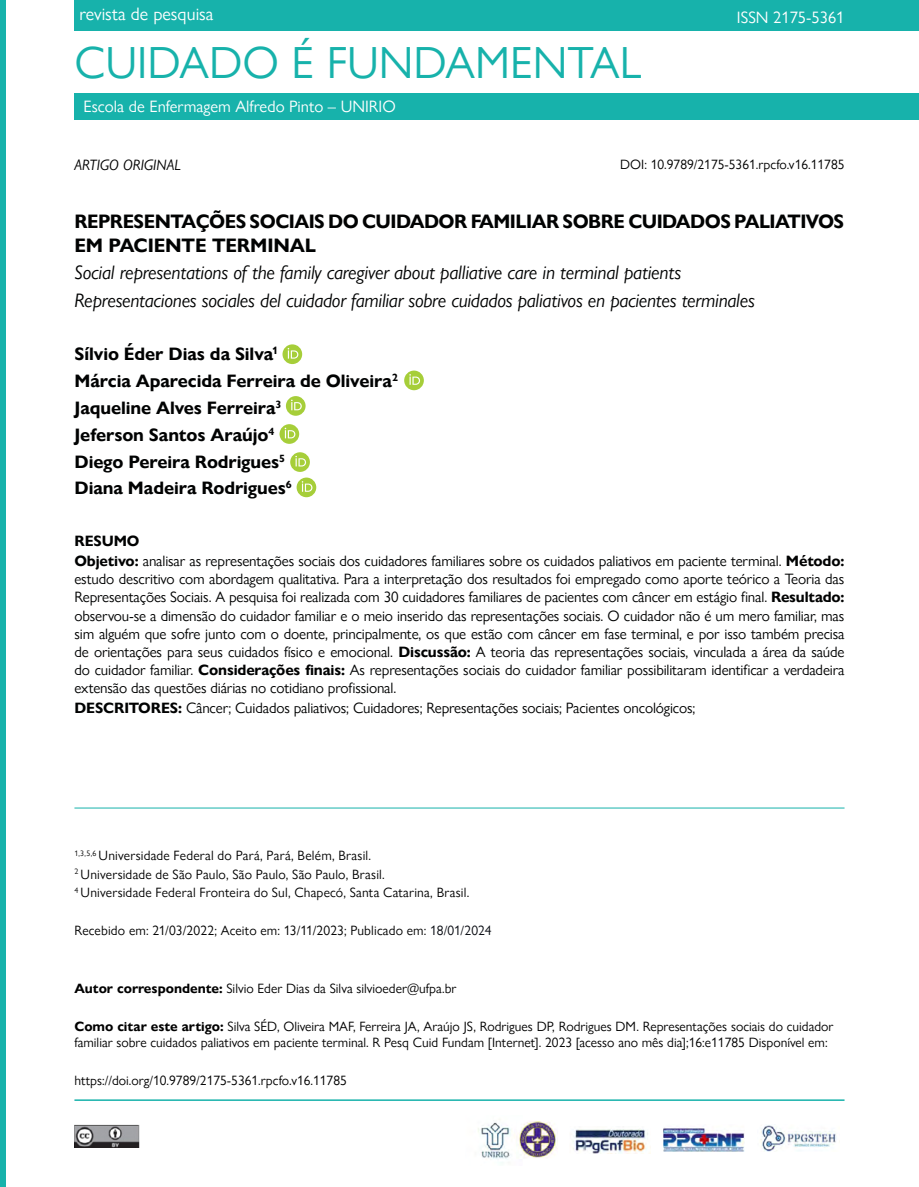
<style>
.page{position:relative;width:919px;height:1187px;background:#fff}
.page>*{position:absolute;margin:0;border:0;box-sizing:border-box;transform-origin:0 0}
.t1{font:45px "Gill Sans Nova";color:#17b2ab}
.t2{font:italic 19.5px/27.6px "Gill Sans Nova";letter-spacing:-.01em;color:#010202}
.t3{font:700 19.5px/23.4px "Gill Sans Nova";letter-spacing:-.025em;color:#010202}
.t4{font:700 18px/26.7px "Gill Sans Nova";letter-spacing:-.005em;color:#010202}
.t5{font:18px "Gill Sans Nova";color:#fff}
.t6{font:16.5px "Gill Sans Nova";color:#fff}
.t7{font:15px/18px "Gill Sans Nova";letter-spacing:-.01em;color:#010202}
.t8{font:italic 15px "Gill Sans Nova";color:#000}
.t9{font:13.5px/18.3px "Gill Sans Nova";color:#000}
.s1{font-weight:700}
.s2{color:#070a11}
</style>
<div class="page">
<div style="left:74px;top:0;width:844px;height:31px;background:#17b2ab"></div>
<div style="left:74px;top:93px;width:844px;height:27px;background:#17b2ab"></div>
<div style="left:0;top:0;width:5px;height:1186px;background:#17b2ab"></div>
<img style="left:74px;top:1124px;width:66px;height:23px">
<hr style="left:74px;top:1099px;width:770px;height:1px;background:#17b2ab">
<img style="left:478px;top:1122px;width:37px;height:41px">
<img style="left:572px;top:1129px;width:76px;height:24px">
<img style="left:663px;top:1127px;width:81px;height:24px">
<img style="left:519px;top:1121px;width:38px;height:37px">
<img style="left:760px;top:1125px;width:77px;height:26px">
<svg style="left:282px;top:344px;width:20px;height:20px"></svg>
<svg style="left:287px;top:348px;width:11px;height:10px"></svg>
<div style="left:404px;top:370px;width:20px;height:20px;background:#a6ce39;border-radius:50%"></div>
<svg style="left:409px;top:374px;width:11px;height:11px"></svg>
<svg style="left:286px;top:396px;width:19px;height:20px"></svg>
<svg style="left:291px;top:399px;width:11px;height:11px"></svg>
<svg style="left:279px;top:424px;width:20px;height:20px"></svg>
<svg style="left:285px;top:427px;width:10px;height:11px"></svg>
<svg style="left:290px;top:452px;width:20px;height:20px"></svg>
<svg style="left:295px;top:456px;width:11px;height:10px"></svg>
<div style="left:296px;top:477px;width:20px;height:20px;background:#a6ce39;border-radius:50%"></div>
<svg style="left:302px;top:481px;width:10px;height:11px"></svg>
<hr style="left:74px;top:807px;width:770px;height:1px;background:#17b2ab">
<p class="t5" style="left:79px;top:3px;width:135px">revista de pesquisa</p>
<h1 class="t1" style="left:74px;top:35px;width:568px">CUIDADO É FUNDAMENTAL</h1>
<p class="t6" style="left:84px;top:97px;width:313px">Escola de Enfermagem Alfredo Pinto – UNIRIO</p>
<p class="t6" style="left:736px;top:7px;width:109px">ISSN 2175-5361</p>
<p class="t9" style="left:620px;top:155px;width:226px">DOI: 10.9789/2175-5361.rpcfo.v16.11785</p>
<h2 class="t3" style="left:74px;top:210px;width:771px">REPRESENTAÇÕES SOCIAIS DO CUIDADOR FAMILIAR SOBRE CUIDADOS PALIATIVOS<br>EM PACIENTE TERMINAL</h2>
<h2 class="t2" style="left:74px;top:258px;width:682px">Social representations of the family caregiver about palliative care in terminal patients<br>Representaciones sociales del cuidador familiar sobre cuidados paliativos en pacientes terminales</h2>
<p class="t4" style="left:74px;top:341px;width:325px">Sílvio Éder Dias da Silva<sup>1<br></sup>Márcia Aparecida Ferreira de Oliveira<sup>2<br></sup>Jaqueline Alves Ferreira<sup>3<br></sup>Jeferson Santos Araújo<sup>4<br></sup>Diego Pereira Rodrigues<sup>5<br></sup>Diana Madeira Rodrigues<sup>6</sup></p>
<p class="t7" style="left:74px;top:531px;width:771px;line-height:20.1px"><span class="s1">RESUMO<br>Objetivo:</span> analisar as representações sociais dos cuidadores familiares sobre os cuidados paliativos em paciente terminal. <span class="s1">Método:</span></p>
<p class="t7" style="left:74px;top:570px;width:771px;text-align:justify">estudo descritivo com abordagem qualitativa. Para a interpretação dos resultados foi empregado como aporte teórico a Teoria das Representações Sociais. A pesquisa foi realizada com 30 cuidadores familiares de pacientes com câncer em estágio final. <span class="s1">Resultado: </span>observou-se a dimensão do cuidador familiar e o meio inserido das representações sociais. O cuidador não é um mero familiar, mas sim alguém que sofre junto com o doente, principalmente, os que estão com câncer em fase terminal, e por isso também precisa de orientações para seus cuidados físico e emocional. <span class="s1">Discussão:</span> A teoria das representações sociais, vinculada a área da saúde do cuidador familiar. <span class="s1">Considerações finais:</span> As representações sociais do cuidador familiar possibilitaram identificar a verdadeira extensão das questões diárias no cotidiano profissional.</p>
<p class="t7" style="left:74px;top:698px;width:622px"><span class="s1">DESCRITORES:</span> Câncer; Cuidados paliativos; Cuidadores; Representações sociais; Pacientes oncológicos;</p>
<p class="t8" style="left:74px;top:156px;width:108px">ARTIGO ORIGINAL</p>
<p class="t9" style="left:74px;top:846px;width:396px"><sup>1,3,5,6</sup> Universidade Federal do Pará, Pará, Belém, Brasil.<br><sup>2</sup> Universidade de São Paulo, São Paulo, São Paulo, Brasil.<br><sup>4</sup> Universidade Federal Fronteira do Sul, Chapecó, Santa Catarina, Brasil.</p>
<p class="t9" style="left:74px;top:920px;width:418px">Recebido em: 21/03/2022; Aceito em: 13/11/2023; Publicado em: <span class="s2">18/01/2024</span></p>
<p class="t9" style="left:74px;top:979px;width:383px"><span class="s1">Autor correspondente:</span> Silvio Eder Dias da Silva silvioeder@ufpa.br</p>
<p class="t9" style="left:74px;top:1017px;width:760px;line-height:16.2px"><span class="s1">Como citar este artigo:</span> Silva SÉD, Oliveira MAF, Ferreira JA, Araújo JS, Rodrigues DP, Rodrigues DM. Representações sociais do cuidador familiar sobre cuidados paliativos em paciente terminal. R Pesq Cuid Fundam [Internet]. 2023 [acesso ano mês dia];16:e11785 Disponível em:</p>
<p class="t9" style="left:74px;top:1070px;width:274px">https://doi.org/10.9789/2175-5361.rpcfo.v16.11785</p>
</div>
